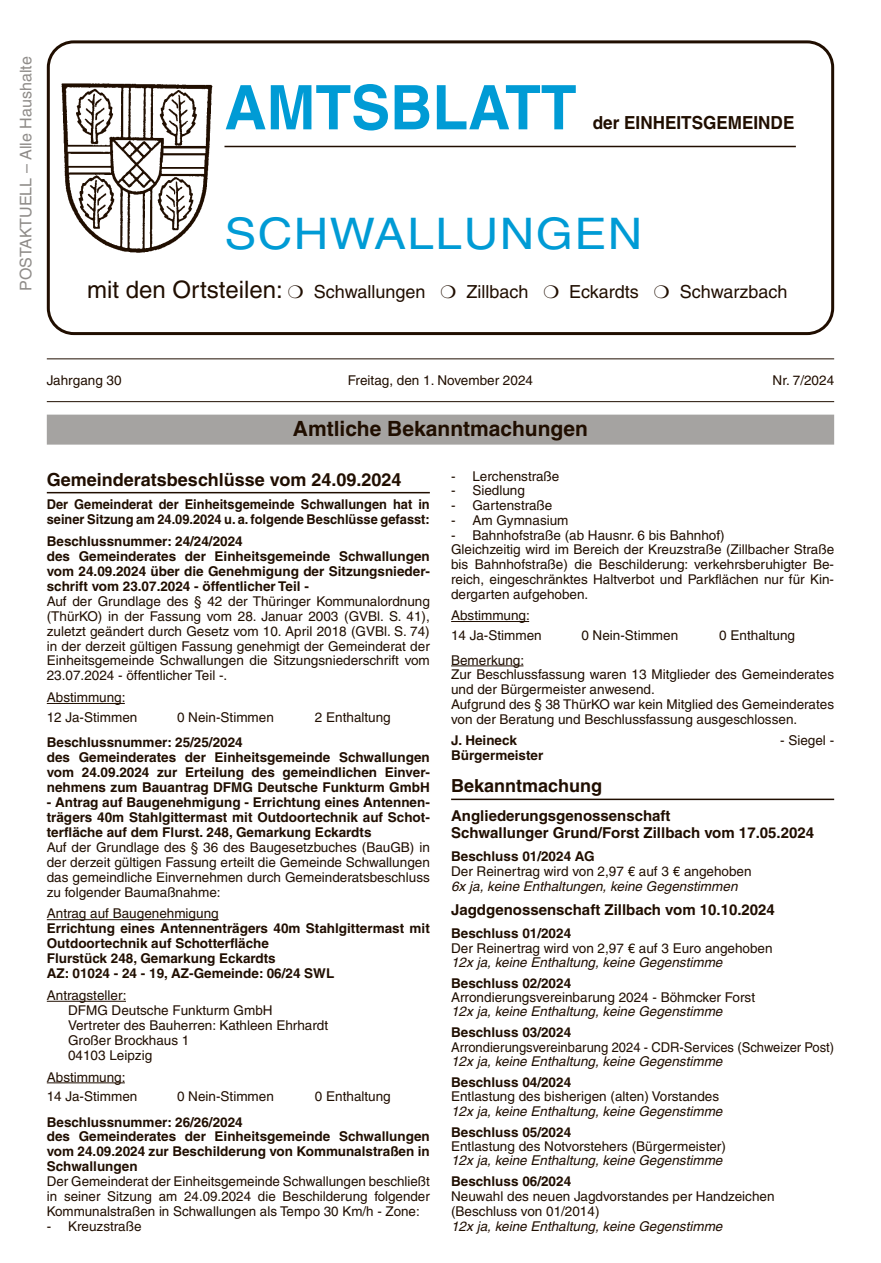
<style>
.page{position:relative;width:881px;height:1263px;background:#fff}
.page>*{position:absolute;margin:0;border:0;box-sizing:border-box;transform-origin:0 0}
.t1{font:700 61.5px "Helvetica LT";color:#009bd5;scale:.95 1}
.t2{font:43.5px "Helvetica LT";letter-spacing:.03em;color:#009bd5;scale:1.1 1}
.t3{font:24px "Helvetica LT";color:#200e00}
.t4{font:700 21px "Helvetica LT";color:#200e00}
.t5{font:700 18px "Helvetica LT";color:#200e00}
.t6{font:18px "Helvetica LT";color:#200e00}
.t7{font:700 18px "Helvetica LT";color:#200e00;scale:.95 1}
.t8{font:16.05px "Helvetica LT";color:#8f8c89}
.t9{font:700 15px/16.4px "Helvetica LT";color:#200e00}
.t10{font:13.5px/15px "Helvetica LT";color:#200e00}
.t11{font:700 13.5px/15px "Helvetica LT";color:#200e00}
.t12{font:italic 13.5px "Helvetica LT";color:#200e00}
.t13{font:700 13.5px/15px "Helvetica LT";color:#200e00;scale:.95 1}
.t14{font:13.5px "Helvetica LT";color:#200e00;scale:.96 1}
</style>
<div class="page">
<hr style="left:47px;top:401px;width:786px;height:1px;background:#200e00">
<hr style="left:47px;top:358px;width:786px;height:1px;background:#200e00">
<div style="left:47px;top:40px;width:786px;height:295px;border:3px solid #200e00;border-radius:26px"></div>
<img style="left:61px;top:83px;width:152px;height:170px">
<hr style="left:224px;top:146px;width:571px;height:1px;background:#200e00">
<div style="left:47px;top:415px;width:786px;height:30px;background:#a5a3a1"></div>
<hr style="left:47px;top:492px;width:382px;height:1px;background:#200e00">
<hr style="left:47px;top:703px;width:78px;height:1px;background:#200e00">
<hr style="left:47px;top:919px;width:171px;height:1px;background:#200e00">
<hr style="left:47px;top:1001px;width:79px;height:1px;background:#200e00">
<hr style="left:47px;top:1082px;width:78px;height:1px;background:#200e00">
<hr style="left:451px;top:621px;width:78px;height:1px;background:#200e00">
<hr style="left:451px;top:665px;width:72px;height:1px;background:#200e00">
<hr style="left:451px;top:799px;width:382px;height:1px;background:#200e00">
<p class="t8" style="left:17px;top:291px;width:236px;rotate:-90deg">POSTAKTUELL – Alle Haushalte</p>
<h1 class="t1" style="left:224px;top:70px;width:372px">AMTSBLATT</h1>
<h3 class="t7" style="left:592px;top:112px;width:214px">der EINHEITSGEMEINDE</h3>
<h2 class="t2" style="left:224px;top:208px;width:381px">SCHWALLUNGEN</h2>
<h3 class="t3" style="left:87px;top:276px;width:197px">mit den Ortsteilen:</h3>
<h3 class="t6" style="left:313px;top:281px;width:113px">Schwallungen</h3>
<h3 class="t6" style="left:466px;top:281px;width:64px">Zillbach</h3>
<h3 class="t6" style="left:569px;top:281px;width:71px">Eckardts</h3>
<h3 class="t6" style="left:679px;top:281px;width:109px">Schwarzbach</h3>
<p class="t10" style="left:47px;top:373px;width:76px">Jahrgang 30</p>
<p class="t10" style="left:348px;top:373px;width:186px">Freitag, den 1. November 2024</p>
<p class="t10" style="left:772px;top:373px;width:63px">Nr. 7/2024</p>
<h3 class="t4" style="left:293px;top:416px;width:297px">Amtliche Bekanntmachungen</h3>
<h3 class="t5" style="left:47px;top:468px;width:356px">Gemeinderatsbeschlüsse vom 24.09.2024</h3>
<p class="t13" style="left:47px;top:496px;width:404px">Der Gemeinderat der Einheitsgemeinde Schwallungen hat in seiner Sitzung am 24.09.2024 u. a. folgende Beschlüsse gefasst:</p>
<p class="t11" style="left:47px;top:533px;width:384px">Beschlussnummer: 24/24/2024<br>des Gemeinderates der Einheitsgemeinde Schwallungen vom 24.09.2024 über die Genehmigung der Sitzungsnieder&shy;schrift vom 23.07.2024 - öffentlicher Teil -</p>
<p class="t10" style="left:47px;top:593px;width:384px;text-align:justify">Auf der Grundlage des § 42 der Thüringer Kommunalordnung (ThürKO) in der Fassung vom 28. Januar 2003 (GVBl. S. 41), zuletzt geändert durch Gesetz vom 10. April 2018 (GVBl. S. 74) in der derzeit gültigen Fassung genehmigt der Gemeinderat der Einheitsgemeinde Schwallungen die Sitzungsniederschrift vom 23.07.2024 - öffentlicher Teil -.</p>
<p class="t10" style="left:47px;top:688px;width:92px;line-height:19.6px">Abstimmung:<br>12 Ja-Stimmen</p>
<p class="t10" style="left:451px;top:468px;width:110px">- Lerchenstraße</p>
<p class="t10" style="left:451px;top:483px;width:75px">- Siedlung</p>
<p class="t10" style="left:451px;top:498px;width:103px">- Gartenstraße</p>
<p class="t10" style="left:451px;top:513px;width:119px">- Am Gymnasium</p>
<p class="t10" style="left:451px;top:527px;width:384px">- Bahnhofstraße (ab Hausnr. 6 bis Bahnhof)<br>Gleichzeitig wird im Bereich der Kreuzstraße (Zillbacher Straße bis Bahnhofstraße) die Beschilderung: verkehrsberuhigter Be&shy;reich, eingeschränktes Haltverbot und Parkflächen nur für Kin&shy;dergarten aufgehoben.</p>
<p class="t10" style="left:451px;top:606px;width:92px;line-height:19.5px">Abstimmung:<br>14 Ja-Stimmen</p>
<p class="t10" style="left:581px;top:627px;width:98px">0 Nein-Stimmen</p>
<p class="t10" style="left:719px;top:627px;width:77px">0 Enthaltung</p>
<p class="t10" style="left:451px;top:652px;width:384px">Bemerkung:<br>Zur Beschlussfassung waren 13 Mitglieder des Gemeinderates und der Bürgermeister anwesend.<br>Aufgrund des § 38 ThürKO war kein Mitglied des Gemeinderates von der Beratung und Beschlussfassung ausgeschlossen.</p>
<p class="t11" style="left:451px;top:733px;width:67px">J. Heineck</p>
<p class="t10" style="left:779px;top:733px;width:56px">- Siegel -</p>
<p class="t11" style="left:451px;top:747px;width:94px">Bürgermeister</p>
<h3 class="t5" style="left:451px;top:775px;width:152px">Bekanntmachung</h3>
<p class="t9" style="left:451px;top:808px;width:364px">Angliederungsgenossenschaft<br>Schwallunger Grund/Forst Zillbach vom 17.05.2024</p>
<p class="t11" style="left:451px;top:848px;width:145px">Beschluss 01/2024 AG</p>
<p class="t10" style="left:451px;top:863px;width:302px">Der Reinertrag wird von 2,97 € auf 3 € angehoben</p>
<p class="t12" style="left:451px;top:878px;width:288px">6x ja, keine Enthaltungen, keine Gegenstimmen</p>
<p class="t9" style="left:451px;top:902px;width:325px">Jagdgenossenschaft Zillbach vom 10.10.2024</p>
<p class="t11" style="left:451px;top:926px;width:121px">Beschluss 01/2024</p>
<p class="t10" style="left:451px;top:940px;width:323px">Der Reinertrag wird von 2,97 € auf 3 Euro angehoben</p>
<p class="t12" style="left:451px;top:954px;width:273px">12x ja, keine Enthaltung, keine Gegenstimme</p>
<p class="t11" style="left:451px;top:975px;width:121px">Beschluss 02/2024</p>
<p class="t10" style="left:451px;top:990px;width:305px">Arrondierungsvereinbarung 2024 - Böhmcker Forst</p>
<p class="t12" style="left:451px;top:1004px;width:273px">12x ja, keine Enthaltung, keine Gegenstimme</p>
<p class="t11" style="left:451px;top:1025px;width:121px">Beschluss 03/2024</p>
<p class="t14" style="left:451px;top:1039px;width:400px">Arrondierungsvereinbarung 2024 - CDR-Services (Schweizer Post)</p>
<p class="t12" style="left:451px;top:1053px;width:273px">12x ja, keine Enthaltung, keine Gegenstimme</p>
<p class="t11" style="left:451px;top:1074px;width:121px">Beschluss 04/2024</p>
<p class="t10" style="left:451px;top:1089px;width:269px">Entlastung des bisherigen (alten) Vorstandes</p>
<p class="t12" style="left:451px;top:1103px;width:273px">12x ja, keine Enthaltung, keine Gegenstimme</p>
<p class="t11" style="left:451px;top:1124px;width:121px">Beschluss 05/2024</p>
<p class="t10" style="left:451px;top:1139px;width:276px">Entlastung des Notvorstehers (Bürgermeister)</p>
<p class="t12" style="left:451px;top:1153px;width:273px">12x ja, keine Enthaltung, keine Gegenstimme</p>
<p class="t11" style="left:451px;top:1174px;width:121px">Beschluss 06/2024</p>
<p class="t10" style="left:451px;top:1189px;width:325px">Neuwahl des neuen Jagdvorstandes per Handzeichen (Beschluss von 01/2014)</p>
<p class="t12" style="left:451px;top:1218px;width:273px">12x ja, keine Enthaltung, keine Gegenstimme</p>
<p class="t10" style="left:177px;top:710px;width:98px">0 Nein-Stimmen</p>
<p class="t10" style="left:315px;top:710px;width:77px">2 Enthaltung</p>
<p class="t11" style="left:47px;top:734px;width:384px">Beschlussnummer: 25/25/2024<br>des Gemeinderates der Einheitsgemeinde Schwallungen vom 24.09.2024 zur Erteilung des gemeindlichen Einver&shy;nehmens zum Bauantrag DFMG Deutsche Funkturm GmbH</p>
<p class="t11" style="left:47px;top:794px;width:384px;text-align:justify">- Antrag auf Baugenehmigung - Errichtung eines Antennen&shy;trägers 40m Stahlgittermast mit Outdoortechnik auf Schot&shy;terfläche auf dem Flurst. 248, Gemarkung Eckardts</p>
<p class="t10" style="left:47px;top:839px;width:384px;text-align:justify">Auf der Grundlage des § 36 des Baugesetzbuches (BauGB) in der derzeit gültigen Fassung erteilt die Gemeinde Schwallungen das gemeindliche Einvernehmen durch Gemeinderatsbeschluss zu folgender Baumaßnahme:</p>
<p class="t10" style="left:47px;top:906px;width:173px">Antrag auf Baugenehmigung</p>
<p class="t11" style="left:47px;top:921px;width:384px">Errichtung eines Antennenträgers 40m Stahlgittermast mit Outdoortechnik auf Schotterfläche<br>Flurstück 248, Gemarkung Eckardts<br>AZ: 01024 - 24 - 19, AZ-Gemeinde: 06/24 SWL</p>
<p class="t10" style="left:68px;top:988px;width:261px;text-indent:-21px">Antragsteller:<br>DFMG Deutsche Funkturm GmbH<br>Vertreter des Bauherren: Kathleen Ehrhardt<br>Großer Brockhaus 1<br>04103 Leipzig</p>
<p class="t10" style="left:47px;top:1067px;width:92px;line-height:19.6px">Abstimmung:<br>14 Ja-Stimmen</p>
<p class="t10" style="left:177px;top:1089px;width:98px">0 Nein-Stimmen</p>
<p class="t10" style="left:315px;top:1089px;width:77px">0 Enthaltung</p>
<p class="t11" style="left:47px;top:1114px;width:384px">Beschlussnummer: 26/26/2024<br>des Gemeinderates der Einheitsgemeinde Schwallungen vom 24.09.2024 zur Beschilderung von Kommunalstraßen in Schwallungen</p>
<p class="t10" style="left:47px;top:1174px;width:384px;text-align:justify">Der Gemeinderat der Einheitsgemeinde Schwallungen beschließt in seiner Sitzung am 24.09.2024 die Beschilderung folgender Kommunalstraßen in Schwallungen als Tempo 30 Km/h - Zone:</p>
<p class="t10" style="left:47px;top:1219px;width:96px">- Kreuzstraße</p>
</div>
